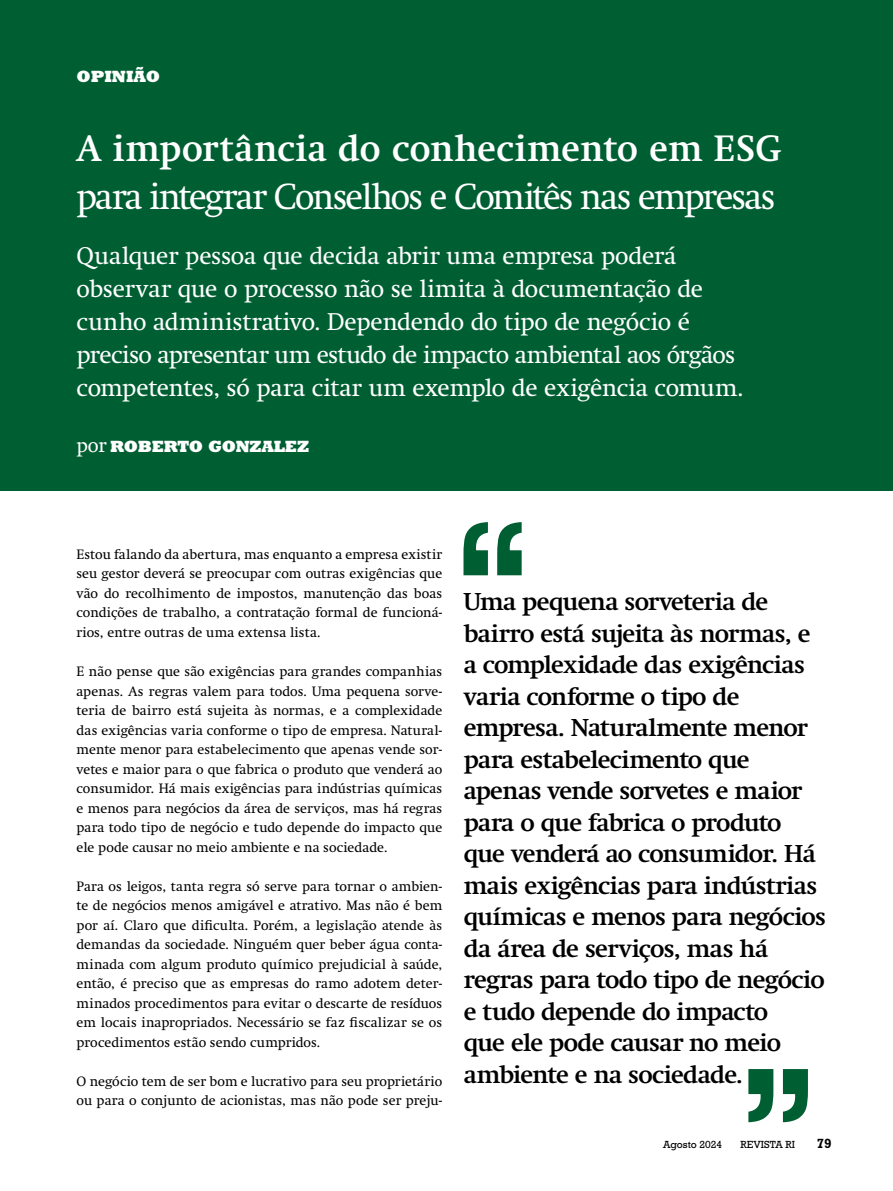
<style>
.page{position:relative;width:893px;height:1191px;background:#fff}
.page>*{position:absolute;margin:0;border:0;box-sizing:border-box;transform-origin:0 0}
.t1{font:36px "Swift";letter-spacing:-.05em;color:#fff;scale:.96 1}
.t2{font:700 36px "Swift";letter-spacing:.015em;color:#fff;scale:.96 1}
.t3{font:700 24px/31.5px "Swift";letter-spacing:-.03em;color:#000}
.t4{font:24px/33px "Swift";letter-spacing:-.015em;color:#fff}
.t5{font:800 16.5px "Rockwell Std";letter-spacing:-.015em;color:#fff}
.t6{font:13.5px/19.5px "Swift";letter-spacing:.005em;color:#000;text-align:justify}
.t7{font:700 13.5px "Rockwell Std";color:#000}
.t8{font:10.5px "Rockwell Std";color:#000}
.s1{font-family:"Swift";font-weight:400;font-size:19.5px}
</style>
<div class="page">
<div style="left:0;top:0;width:893px;height:490px;background:#005f32"></div>
<svg style="left:463px;top:522px;width:59px;height:53px"></svg>
<svg style="left:748px;top:1069px;width:60px;height:53px"></svg>
<p class="t5" style="left:77px;top:66px;width:85px">OPINIÃO</p>
<h1 class="t2" style="left:77px;top:128px;width:736px">A importância do conhecimento em ESG</h1>
<h1 class="t1" style="left:77px;top:176px;width:729px">para integrar Conselhos e Comitês nas empresas</h1>
<p class="t4" style="left:77px;top:240px;width:668px">Qualquer pessoa que decida abrir uma empresa poderá observar que o processo não se limita à documentação de cunho administrativo. Dependendo do tipo de negócio é preciso apresentar um estudo de impacto ambiental aos órgãos competentes, só para citar um exemplo de exigência comum.</p>
<p class="t5" style="left:77px;top:436px;width:234px"><span class="s1">por</span> ROBERTO GONZALEZ</p>
<p class="t6" style="left:77px;top:544px;width:367px">Estou falando da abertura, mas enquanto a empresa existir seu gestor deverá se preocupar com outras exigências que vão do recolhimento de impostos, manutenção das boas condições de trabalho, a contratação formal de funcioná&shy;rios, entre outras de uma extensa lista.</p>
<p class="t6" style="left:77px;top:661px;width:367px">E não pense que são exigências para grandes companhias apenas. As regras valem para todos. Uma pequena sorve&shy;teria de bairro está sujeita às normas, e a complexidade das exigências varia conforme o tipo de empresa. Natural&shy;mente menor para estabelecimento que apenas vende sor&shy;vetes e maior para o que fabrica o produto que venderá ao consumidor. Há mais exigências para indústrias químicas e menos para negócios da área de serviços, mas há regras para todo tipo de negócio e tudo depende do impacto que ele pode causar no meio ambiente e na sociedade.</p>
<p class="t6" style="left:77px;top:876px;width:367px">Para os leigos, tanta regra só serve para tornar o ambien&shy;te de negócios menos amigável e atrativo. Mas não é bem por aí. Claro que dificulta. Porém, a legislação atende às demandas da sociedade. Ninguém quer beber água conta&shy;minada com algum produto químico prejudicial à saúde, então, é preciso que as empresas do ramo adotem deter&shy;minados procedimentos para evitar o descarte de resíduos em locais inapropriados. Necessário se faz fiscalizar se os procedimentos estão sendo cumpridos.</p>
<p class="t6" style="left:77px;top:1071px;width:367px">O negócio tem de ser bom e lucrativo para seu proprietário ou para o conjunto de acionistas, mas não pode ser preju-</p>
<p class="t3" style="left:464px;top:586px;width:364px">Uma pequena sorveteria de bairro está sujeita às normas, e a complexidade das exigências varia conforme o tipo de empresa. Naturalmente menor para estabelecimento que apenas vende sorvetes e maior para o que fabrica o produto que venderá ao consumidor. Há mais exigências para indústrias químicas e menos para negócios da área de serviços, mas há regras para todo tipo de negócio e tudo depende do impacto<br>que ele pode causar no meio ambiente e na sociedade.</p>
<p class="t8" style="left:663px;top:1138px;width:61px">Agosto 2024</p>
<p class="t8" style="left:741px;top:1138px;width:56px">REVISTA RI</p>
<p class="t7" style="left:817px;top:1136px;width:16px">79</p>
</div>
